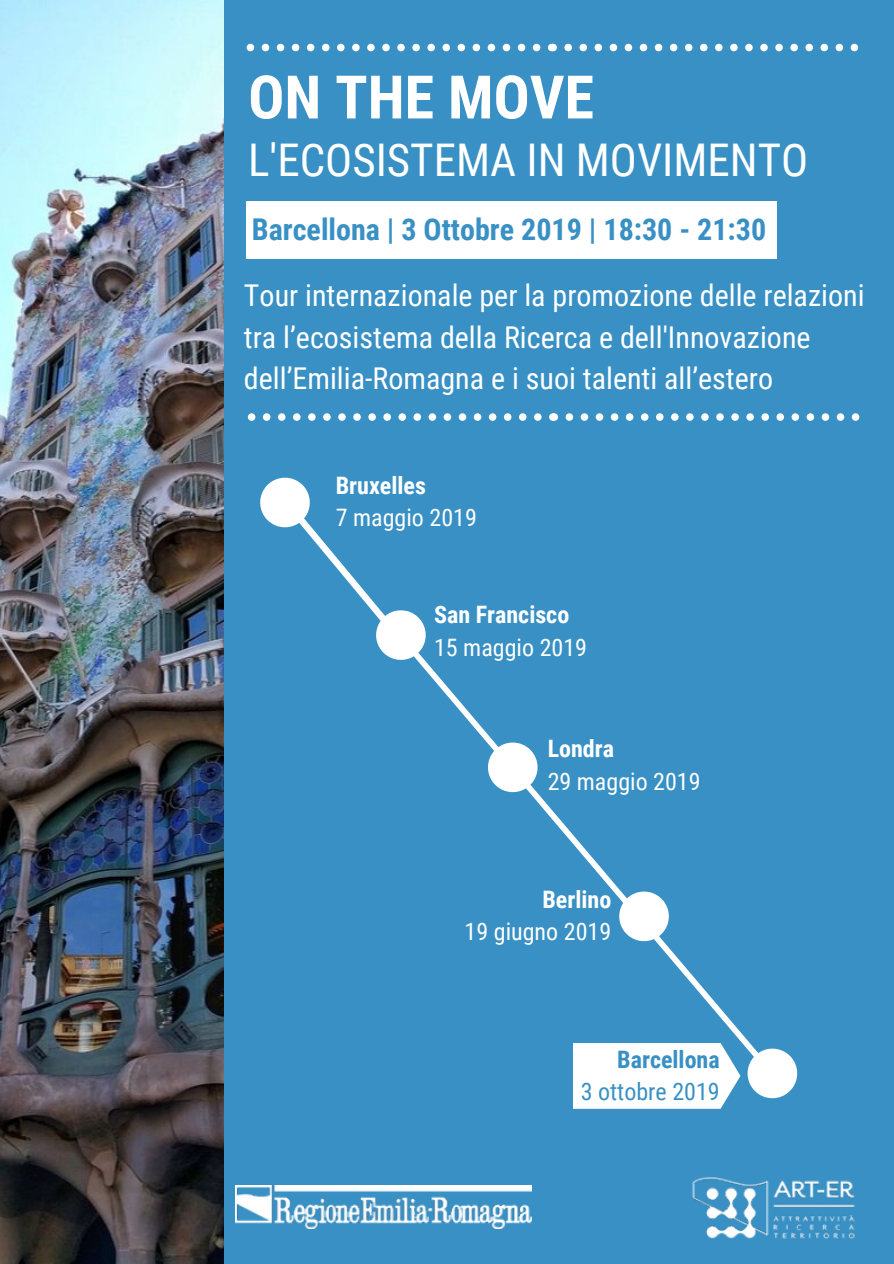
<style>
.page{position:relative;width:894px;height:1264px;background:#fff}
.page>*{position:absolute;margin:0;border:0;box-sizing:border-box;transform-origin:0 0}
.t1{font:700 60px "Roboto Condensed";color:#fff}
.t2{font:45px "Roboto Condensed";color:#fff}
.t3{font:30px/41.7px "Roboto Condensed";color:#fff}
.t4{font:700 30px "Roboto Condensed";color:#3890c4}
.t5{font:24px "Roboto Condensed";color:#fff}
.t6{font:700 24px "Roboto Condensed";color:#fff}
.t7{font:24px "Roboto Condensed";color:#3890c4}
.t8{font:700 24px "Roboto Condensed";color:#3890c4}
</style>
<div class="page">
<div style="left:0;top:0;width:893px;height:1263px;background:#3890c4"></div>
<svg style="left:248px;top:413px;width:7px;height:8px"></svg>
<svg style="left:263px;top:413px;width:7px;height:8px"></svg>
<svg style="left:278px;top:413px;width:7px;height:8px"></svg>
<svg style="left:293px;top:413px;width:7px;height:8px"></svg>
<svg style="left:308px;top:413px;width:7px;height:8px"></svg>
<svg style="left:323px;top:413px;width:7px;height:8px"></svg>
<svg style="left:338px;top:413px;width:7px;height:8px"></svg>
<svg style="left:353px;top:413px;width:8px;height:8px"></svg>
<svg style="left:368px;top:413px;width:8px;height:8px"></svg>
<svg style="left:383px;top:413px;width:8px;height:8px"></svg>
<svg style="left:398px;top:413px;width:8px;height:8px"></svg>
<svg style="left:413px;top:413px;width:8px;height:8px"></svg>
<svg style="left:428px;top:413px;width:8px;height:8px"></svg>
<svg style="left:443px;top:413px;width:8px;height:8px"></svg>
<svg style="left:458px;top:413px;width:8px;height:8px"></svg>
<svg style="left:473px;top:413px;width:8px;height:8px"></svg>
<svg style="left:488px;top:413px;width:8px;height:8px"></svg>
<svg style="left:504px;top:413px;width:7px;height:8px"></svg>
<svg style="left:519px;top:413px;width:7px;height:8px"></svg>
<svg style="left:534px;top:413px;width:7px;height:8px"></svg>
<svg style="left:549px;top:413px;width:9px;height:8px"></svg>
<svg style="left:565px;top:413px;width:8px;height:8px"></svg>
<svg style="left:580px;top:413px;width:8px;height:8px"></svg>
<svg style="left:595px;top:413px;width:8px;height:8px"></svg>
<svg style="left:610px;top:413px;width:8px;height:8px"></svg>
<svg style="left:625px;top:413px;width:8px;height:8px"></svg>
<svg style="left:641px;top:413px;width:7px;height:8px"></svg>
<svg style="left:656px;top:413px;width:7px;height:8px"></svg>
<svg style="left:671px;top:413px;width:7px;height:8px"></svg>
<svg style="left:686px;top:413px;width:7px;height:8px"></svg>
<svg style="left:701px;top:413px;width:7px;height:8px"></svg>
<svg style="left:716px;top:413px;width:7px;height:8px"></svg>
<svg style="left:731px;top:413px;width:7px;height:8px"></svg>
<svg style="left:746px;top:413px;width:7px;height:8px"></svg>
<svg style="left:761px;top:413px;width:7px;height:8px"></svg>
<svg style="left:776px;top:413px;width:7px;height:8px"></svg>
<svg style="left:791px;top:413px;width:7px;height:8px"></svg>
<svg style="left:806px;top:413px;width:7px;height:8px"></svg>
<svg style="left:821px;top:413px;width:8px;height:8px"></svg>
<svg style="left:836px;top:413px;width:8px;height:8px"></svg>
<svg style="left:851px;top:413px;width:8px;height:8px"></svg>
<div style="left:246px;top:201px;width:530px;height:58px;background:#fff"></div>
<svg style="left:246px;top:44px;width:8px;height:7px"></svg>
<svg style="left:262px;top:44px;width:7px;height:7px"></svg>
<svg style="left:277px;top:44px;width:7px;height:7px"></svg>
<svg style="left:292px;top:44px;width:7px;height:7px"></svg>
<svg style="left:307px;top:44px;width:7px;height:7px"></svg>
<svg style="left:322px;top:44px;width:7px;height:7px"></svg>
<svg style="left:337px;top:44px;width:7px;height:7px"></svg>
<svg style="left:352px;top:44px;width:7px;height:7px"></svg>
<svg style="left:367px;top:44px;width:7px;height:7px"></svg>
<svg style="left:382px;top:44px;width:7px;height:7px"></svg>
<svg style="left:397px;top:44px;width:7px;height:7px"></svg>
<svg style="left:412px;top:44px;width:8px;height:7px"></svg>
<svg style="left:427px;top:44px;width:8px;height:7px"></svg>
<svg style="left:442px;top:44px;width:8px;height:7px"></svg>
<svg style="left:457px;top:44px;width:8px;height:7px"></svg>
<svg style="left:472px;top:44px;width:8px;height:7px"></svg>
<svg style="left:487px;top:44px;width:8px;height:7px"></svg>
<svg style="left:502px;top:44px;width:8px;height:7px"></svg>
<svg style="left:517px;top:44px;width:8px;height:7px"></svg>
<svg style="left:532px;top:44px;width:8px;height:7px"></svg>
<svg style="left:547px;top:44px;width:9px;height:7px"></svg>
<svg style="left:564px;top:44px;width:8px;height:7px"></svg>
<svg style="left:579px;top:44px;width:8px;height:7px"></svg>
<svg style="left:594px;top:44px;width:8px;height:7px"></svg>
<svg style="left:609px;top:44px;width:8px;height:7px"></svg>
<svg style="left:624px;top:44px;width:8px;height:7px"></svg>
<svg style="left:639px;top:44px;width:8px;height:7px"></svg>
<svg style="left:654px;top:44px;width:8px;height:7px"></svg>
<svg style="left:669px;top:44px;width:8px;height:7px"></svg>
<svg style="left:685px;top:44px;width:7px;height:7px"></svg>
<svg style="left:700px;top:44px;width:7px;height:7px"></svg>
<svg style="left:715px;top:44px;width:7px;height:7px"></svg>
<svg style="left:730px;top:44px;width:7px;height:7px"></svg>
<svg style="left:745px;top:44px;width:7px;height:7px"></svg>
<svg style="left:760px;top:44px;width:7px;height:7px"></svg>
<svg style="left:775px;top:44px;width:7px;height:7px"></svg>
<svg style="left:790px;top:44px;width:7px;height:7px"></svg>
<svg style="left:805px;top:44px;width:7px;height:7px"></svg>
<svg style="left:820px;top:44px;width:7px;height:7px"></svg>
<svg style="left:835px;top:44px;width:7px;height:7px"></svg>
<svg style="left:850px;top:44px;width:7px;height:7px"></svg>
<div style="left:573px;top:1079px;width:166px;height:29px;background:#fff"></div>
<svg style="left:417px;top:630px;width:337px;height:449px"></svg>
<svg style="left:260px;top:477px;width:165px;height:183px"></svg>
<svg style="left:488px;top:742px;width:49px;height:50px"></svg>
<svg style="left:619px;top:891px;width:49px;height:50px"></svg>
<div style="left:449px;top:1003px;width:124px;height:162px;background:#3890c4"></div>
<img style="left:236px;top:1185px;width:295px;height:43px">
<svg style="left:747px;top:1048px;width:50px;height:50px"></svg>
<img style="left:692px;top:1177px;width:163px;height:62px">
<img style="left:0;top:0;width:224px;height:1263px">
<h1 class="t1" style="left:248px;top:63px;width:347px">ON THE MOVE</h1>
<h2 class="t2" style="left:248px;top:134px;width:561px">L'ECOSISTEMA IN MOVIMENTO</h2>
<p class="t4" style="left:252px;top:212px;width:515px">Barcellona | 3 Ottobre 2019 | 18:30 - 21:30</p>
<p class="t3" style="left:244px;top:275px;width:622px">Tour internazionale per la promozione delle relazioni tra l’ecosistema della Ricerca e dell'Innovazione dell’Emilia-Romagna e i suoi talenti all’estero</p>
<p class="t6" style="left:335px;top:471px;width:92px">Bruxelles</p>
<p class="t5" style="left:335px;top:504px;width:143px">7 maggio 2019</p>
<p class="t6" style="left:434px;top:601px;width:137px">San Francisco</p>
<p class="t5" style="left:434px;top:633px;width:154px">15 maggio 2019</p>
<p class="t6" style="left:547px;top:734px;width:68px">Londra</p>
<p class="t5" style="left:547px;top:767px;width:154px">29 maggio 2019</p>
<p class="t6" style="left:542px;top:885px;width:70px">Berlino</p>
<p class="t5" style="left:464px;top:918px;width:148px">19 giugno 2019</p>
<p class="t8" style="left:617px;top:1045px;width:104px">Barcellona</p>
<p class="t7" style="left:580px;top:1078px;width:140px">3 ottobre 2019</p>
</div>
